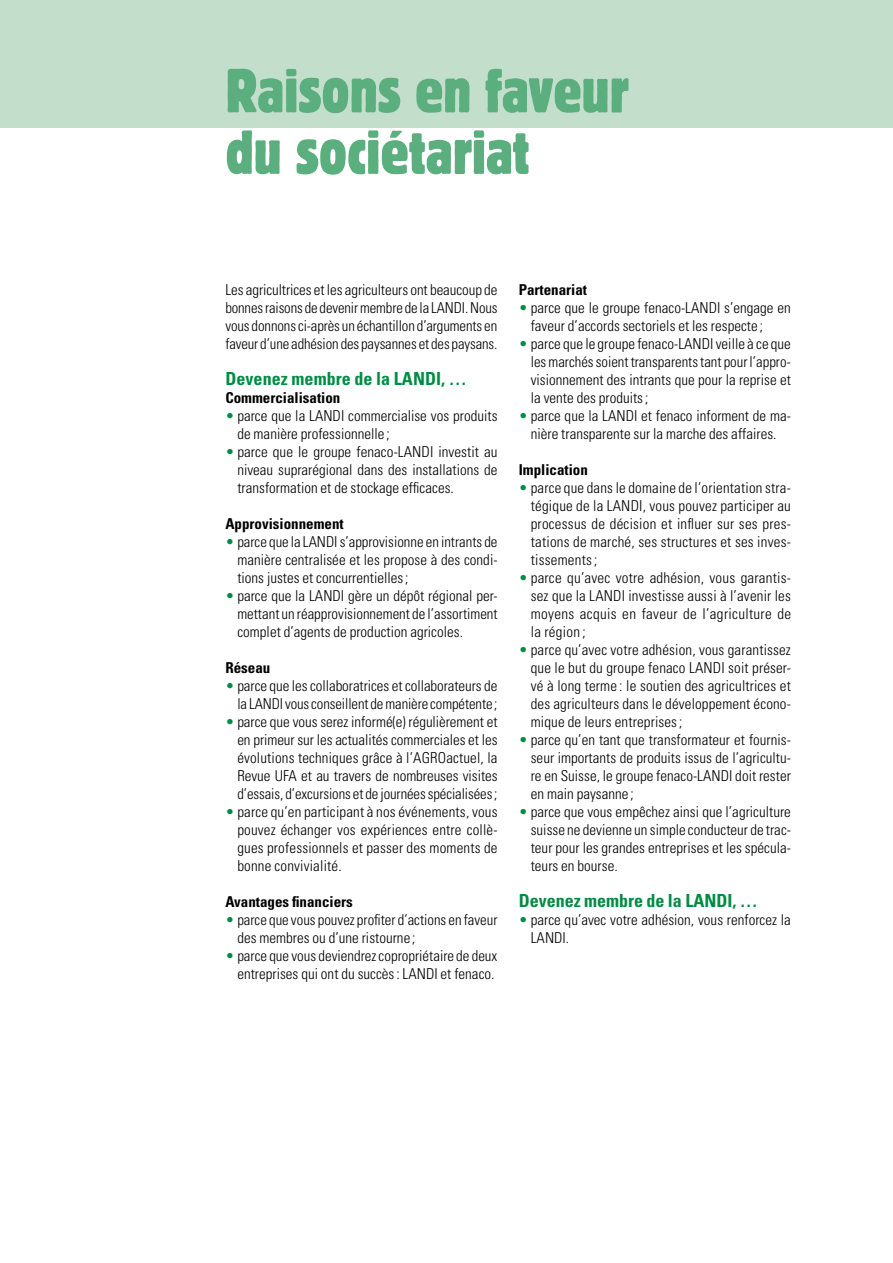
<style>
.page{position:relative;width:893px;height:1263px;background:#fff}
.page>*{position:absolute;margin:0;border:0;box-sizing:border-box;transform-origin:0 0}
.t1{font:condensed 61.5px/61.5px "Block Pro";color:#5bae7e}
.t2{font:700 condensed 18px "Univers LT Std";color:#008c44}
.t3{font:300 condensed 15px/18px "Univers LT Std";color:#000;text-align:justify}
.t4{font:700 condensed 15px "Univers LT Std";color:#000}
.s1{color:#008c44}
</style>
<div class="page">
<div style="left:0;top:0;width:893px;height:128px;background:#c4decc"></div>
<h1 class="t1" style="left:225px;top:59px;width:405px">Raisons en faveur du sociétariat</h1>
<p class="t3" style="left:225px;top:281px;width:274px">Les agricultrices et les agriculteurs ont beaucoup de bonnes raisons de devenir membre de la LANDI. Nous vous donnons ci-après un échantillon d’arguments en faveur d’une adhésion des paysannes et des paysans.</p>
<p class="t2" style="left:225px;top:367px;width:243px">Devenez membre de la LANDI, …</p>
<p class="t4" style="left:225px;top:388px;width:117px">Commercialisation</p>
<p class="t3" style="left:237px;top:407px;width:262px;text-indent:-12px"><span class="s1">•</span> parce que la LANDI commercialise vos produits de manière professionnelle ;</p>
<p class="t3" style="left:237px;top:443px;width:262px;text-indent:-12px"><span class="s1">•</span> parce que le groupe fenaco-LANDI investit au niveau suprarégional dans des installations de transformation et de stockage efficaces.</p>
<p class="t4" style="left:225px;top:514px;width:120px">Approvisionnement</p>
<p class="t3" style="left:237px;top:533px;width:262px;text-indent:-12px"><span class="s1">•</span> parce que la LANDI s’approvisionne en intrants de manière centralisée et les propose à des condi&shy;tions justes et concurrentielles;</p>
<p class="t3" style="left:237px;top:587px;width:262px;text-indent:-12px"><span class="s1">•</span> parce que la LANDI gère un dépôt régional per&shy;mettant un réapprovisionnement de l’assortiment complet d’agents de production agricoles.</p>
<p class="t4" style="left:225px;top:658px;width:46px">Réseau</p>
<p class="t3" style="left:225px;top:677px;width:274px;text-align:right"><span class="s1">•</span> parce que les collaboratrices et collaborateurs de la LANDI vous conseillent de manière compétente ;</p>
<p class="t3" style="left:237px;top:713px;width:262px;text-indent:-12px"><span class="s1">•</span> parce que vous serez informé(e) régulièrement et en primeur sur les actualités commerciales et les évolutions techniques grâce à l’AGROactuel, la Revue UFA et au travers de nombreuses visites d’essais, d’excursions et de journées spécialisées;</p>
<p class="t3" style="left:237px;top:803px;width:262px;text-indent:-12px"><span class="s1">•</span> parce qu’en participant à nos événements, vous pouvez échanger vos expériences entre collè&shy;gues professionnels et passer des moments de bonne convivialité.</p>
<p class="t4" style="left:225px;top:892px;width:129px">Avantages financiers</p>
<p class="t3" style="left:237px;top:911px;width:262px;text-indent:-12px"><span class="s1">•</span> parce que vous pouvez profiter d’actions en faveur des membres ou d’une ristourne ;</p>
<p class="t3" style="left:225px;top:947px;width:273px;text-align:right"><span class="s1">•</span> parce que vous deviendrez copropriétaire de deux entreprises qui ont du succès: LANDI et fenaco.</p>
<p class="t4" style="left:519px;top:280px;width:70px">Partenariat</p>
<p class="t3" style="left:531px;top:299px;width:262px;text-indent:-12px"><span class="s1">•</span> parce que le groupe fenaco-LANDI s’engage en faveur d’accords sectoriels et les respecte ;</p>
<p class="t3" style="left:531px;top:335px;width:262px;text-indent:-12px"><span class="s1">•</span> parce que le groupe fenaco-LANDI veille à ce que les marchés soient transparents tant pour l’appro&shy;visionnement des intrants que pour la reprise et la vente des produits;</p>
<p class="t3" style="left:519px;top:407px;width:274px;text-align:center"><span class="s1">•</span> parce que la LANDI et fenaco informent de ma&shy;nière transparente sur la marche des affaires.</p>
<p class="t4" style="left:519px;top:460px;width:71px">Implication</p>
<p class="t3" style="left:531px;top:479px;width:262px;text-indent:-12px"><span class="s1">•</span> parce que dans le domaine de l’orientation stra&shy;tégique de la LANDI, vous pouvez participer au processus de décision et influer sur ses pres&shy;tations de marché, ses structures et ses inves&shy;tissements;</p>
<p class="t3" style="left:531px;top:569px;width:262px;text-indent:-12px"><span class="s1">•</span> parce qu’avec votre adhésion, vous garantis&shy;sez que la LANDI investisse aussi à l’avenir les moyens acquis en faveur de l’agriculture de la région ;</p>
<p class="t3" style="left:531px;top:641px;width:262px;text-indent:-12px"><span class="s1">•</span> parce qu’avec votre adhésion, vous garantissez que le but du groupe fenaco LANDI soit préser&shy;vé à long terme : le soutien des agricultrices et des agriculteurs dans le développement écono&shy;mique de leurs entreprises;</p>
<p class="t3" style="left:531px;top:731px;width:262px;text-indent:-12px"><span class="s1">•</span> parce qu’en tant que transformateur et fournis&shy;seur importants de produits issus de l’agricultu&shy;re en Suisse, le groupe fenaco-LANDI doit rester en main paysanne ;</p>
<p class="t3" style="left:531px;top:803px;width:262px;text-indent:-12px"><span class="s1">•</span> parce que vous empêchez ainsi que l’agriculture suisse ne devienne un simple conducteur de trac&shy;teur pour les grandes entreprises et les spécula&shy;teurs en bourse.</p>
<p class="t2" style="left:519px;top:889px;width:240px">Devenez membre de la LANDI, …</p>
<p class="t3" style="left:531px;top:911px;width:262px;text-indent:-12px"><span class="s1">•</span> parce qu’avec votre adhésion, vous renforcez la<br>LANDI.</p>
</div>
